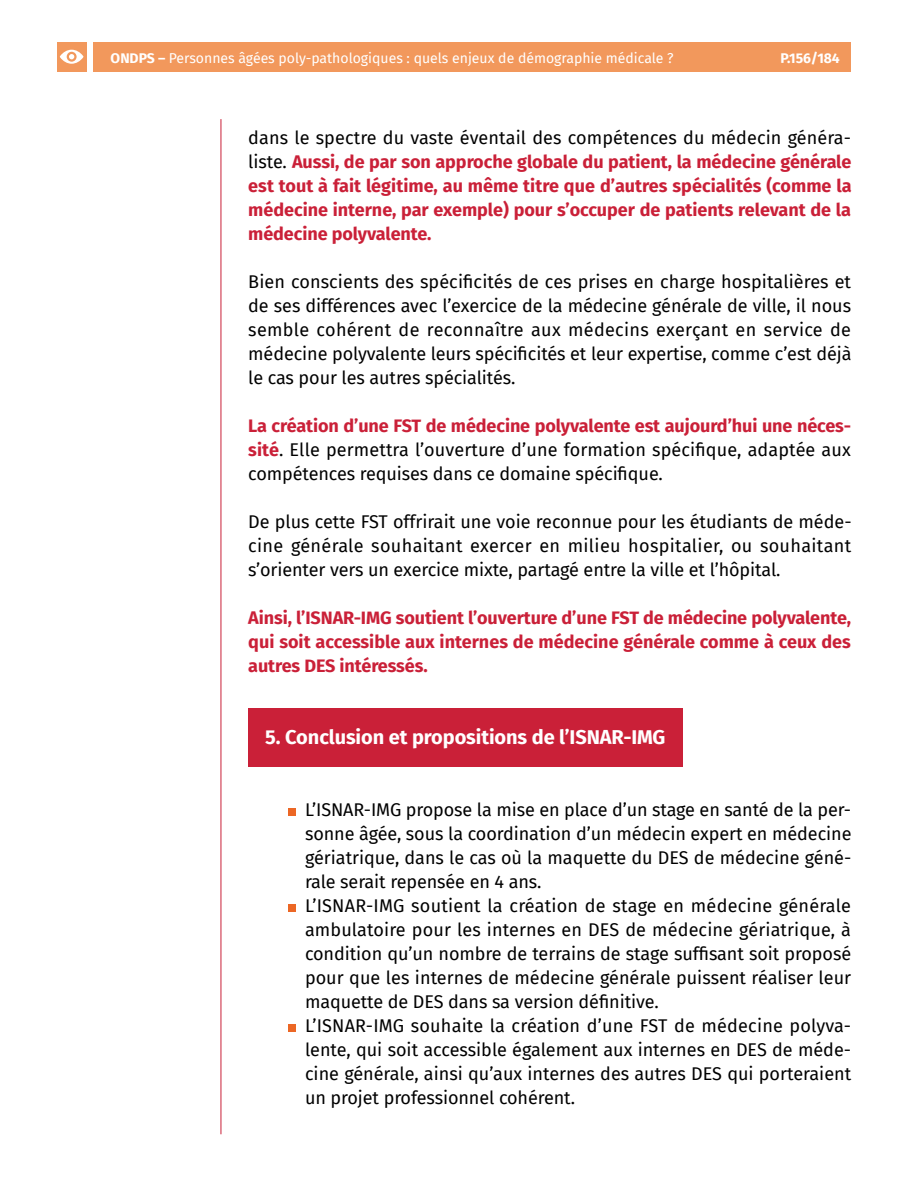
<style>
.page{position:relative;width:908px;height:1191px;background:#fff}
.page>*{position:absolute;margin:0;border:0;box-sizing:border-box;transform-origin:0 0}
.t1{font:700 20px "Fira Sans";letter-spacing:-.005em;color:#fff}
.t2{font:18px/24px "Fira Sans";letter-spacing:-.005em;color:#000;text-align:justify}
.t3{font:700 18px/24px "Fira Sans";letter-spacing:-.005em;color:#ca2038;text-align:justify}
.t4{font:14px "Fira Sans";color:#fff}
.t5{font:700 14px "Fira Sans";color:#fff}
.s1{font-weight:700}
.s2{font-weight:400;color:#000}
.s3{font-weight:700;color:#ca2038}
</style>
<div class="page">
<hr style="left:220px;top:119px;width:1px;height:1015px;background:#ca2038">
<div style="left:94px;top:42px;width:756px;height:30px;background:#f2985c"></div>
<div style="left:57px;top:42px;width:29px;height:30px;background:#f2985c"></div>
<svg style="left:60px;top:50px;width:23px;height:14px"></svg>
<div style="left:248px;top:708px;width:434px;height:58px;background:#ca2038"></div>
<div style="left:288px;top:808px;width:8px;height:8px;background:#ec6725"></div>
<div style="left:288px;top:904px;width:8px;height:8px;background:#ec6725"></div>
<div style="left:288px;top:1024px;width:8px;height:8px;background:#ec6725"></div>
<p class="t4" style="left:111px;top:48px;width:564px"><span class="s1">ONDPS –</span> Personnes âgées poly-pathologiques : quels enjeux de démographie médicale ?</p>
<p class="t5" style="left:780px;top:47px;width:61px">P.156/184</p>
<p class="t3" style="left:248px;top:124px;width:604px"><span class="s2">dans le spectre du vaste éventail des compétences du médecin généra&shy;liste.</span> Aussi, de par son approche globale du patient, la médecine générale est tout à fait légitime, au même titre que d’autres spécialités (comme la médecine interne, par exemple) pour s’occuper de patients relevant de la médecine polyvalente.</p>
<p class="t2" style="left:248px;top:269px;width:604px">Bien conscients des spécificités de ces prises en charge hospitalières et de ses différences avec l’exercice de la médecine générale de ville, il nous semble cohérent de reconnaître aux médecins exerçant en service de médecine polyvalente leurs spécificités et leur expertise, comme c’est déjà le cas pour les autres spécialités.</p>
<p class="t2" style="left:248px;top:413px;width:604px"><span class="s3">La création d’une FST de médecine polyvalente est aujourd’hui une néces&shy;sité</span>. Elle permettra l’ouverture d’une formation spécifique, adaptée aux compétences requises dans ce domaine spécifique.</p>
<p class="t2" style="left:248px;top:509px;width:604px">De plus cette FST offrirait une voie reconnue pour les étudiants de méde&shy;cine générale souhaitant exercer en milieu hospitalier, ou souhaitant s’orienter vers un exercice mixte, partagé entre la ville et l’hôpital.</p>
<p class="t3" style="left:248px;top:604px;width:604px">Ainsi, l’ISNAR-IMG soutient l’ouverture d’une FST de médecine polyvalente, qui soit accessible aux internes de médecine générale comme à ceux des autres DES intéressés.</p>
<p class="t1" style="left:265px;top:720px;width:401px">5. Conclusion et propositions de l’ISNAR-IMG</p>
<p class="t2" style="left:305px;top:797px;width:547px;text-align:left">L’ISNAR-IMG propose la mise en place d’un stage en santé de la per&shy;sonne âgée, sous la coordination d’un médecin expert en médecine gériatrique, dans le cas où la maquette du DES de médecine géné&shy;rale serait repensée en 4 ans.<br>L’ISNAR-IMG soutient la création de stage en médecine générale ambulatoire pour les internes en DES de médecine gériatrique, à condition qu’un nombre de terrains de stage suffisant soit proposé pour que les internes de médecine générale puissent réaliser leur maquette de DES dans sa version définitive.<br>L’ISNAR-IMG souhaite la création d’une FST de médecine polyva&shy;lente, qui soit accessible également aux internes en DES de méde&shy;cine générale, ainsi qu’aux internes des autres DES qui porteraient un projet professionnel cohérent.</p>
</div>
